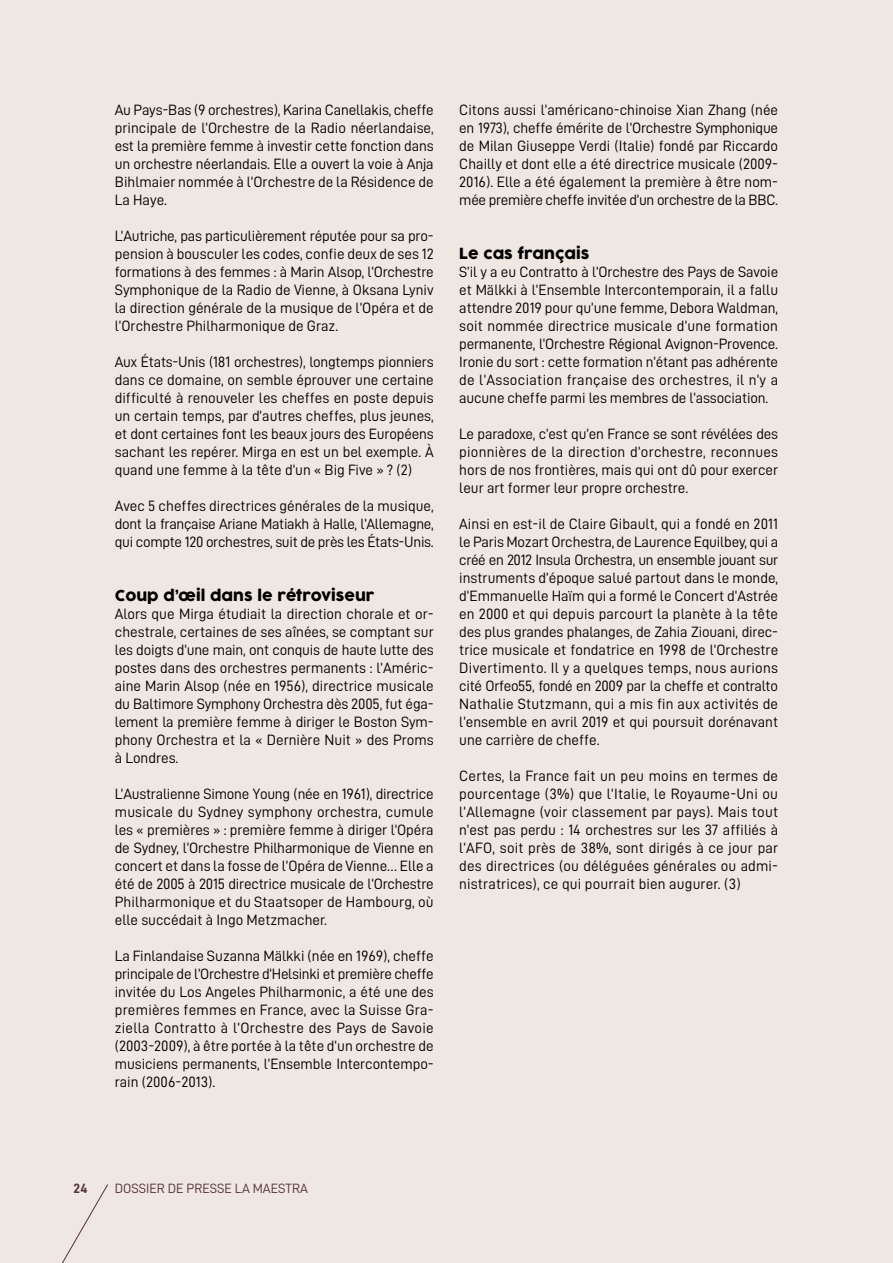
<style>
.page{position:relative;width:893px;height:1263px;background:#efe7e1}
.page>*{position:absolute;margin:0;border:0;box-sizing:border-box;transform-origin:0 0}
.t1{font:15px/18px "D DIN";color:#000;text-align:justify}
.t2{font:15px "Cocogoose";color:#000}
.t3{font:13.5px "D DIN";color:#55323c}
.t4{font:13.5px "D DIN Bold";color:#55323c}
</style>
<div class="page">
<svg style="left:62px;top:1184px;width:46px;height:79px"></svg>
<p class="t1" style="left:115px;top:100px;width:320px">Au Pays-Bas (9 orchestres), Karina Canellakis, cheffe principale de l’Orchestre de la Radio néerlandaise, est la première femme à investir cette fonction dans un orchestre néerlandais. Elle a ouvert la voie à Anja Bihlmaier nommée à l’Orchestre de la Résidence de La Haye.</p>
<p class="t1" style="left:115px;top:226px;width:320px">L’Autriche, pas particulièrement réputée pour sa pro&shy;pension à bousculer les codes, confie deux de ses 12 formations à des femmes : à Marin Alsop, l’Orchestre Symphonique de la Radio de Vienne, à Oksana Lyniv la direction générale de la musique de l’Opéra et de l’Orchestre Philharmonique de Graz.</p>
<p class="t1" style="left:115px;top:352px;width:320px">Aux États-Unis (181 orchestres), longtemps pionniers dans ce domaine, on semble éprouver une certaine difficulté à renouveler les cheffes en poste depuis un certain temps, par d’autres cheffes, plus jeunes, et dont certaines font les beaux jours des Européens sachant les repérer. Mirga en est un bel exemple. À quand une femme à la tête d’un « Big Five » ? (2)</p>
<p class="t1" style="left:115px;top:496px;width:320px">Avec 5 cheffes directrices générales de la musique, dont la française Ariane Matiakh à Halle, l’Allemagne, qui compte 120 orchestres, suit de près les États-Unis.</p>
<p class="t2" style="left:115px;top:585px;width:261px">Coup d’œil dans le rétroviseur</p>
<p class="t1" style="left:115px;top:604px;width:320px">Alors que Mirga étudiait la direction chorale et or&shy;chestrale, certaines de ses aînées, se comptant sur les doigts d’une main, ont conquis de haute lutte des postes dans des orchestres permanents : l’Améric&shy;aine Marin Alsop (née en 1956), directrice musicale du Baltimore Symphony Orchestra dès 2005, fut éga&shy;lement la première femme à diriger le Boston Sym&shy;phony Orchestra et la « Dernière Nuit » des Proms à Londres.</p>
<p class="t1" style="left:115px;top:784px;width:320px">L’Australienne Simone Young (née en 1961), directrice musicale du Sydney symphony orchestra, cumule les « premières » : première femme à diriger l’Opéra de Sydney, l’Orchestre Philharmonique de Vienne en concert et dans la fosse de l’Opéra de Vienne… Elle a été de 2005 à 2015 directrice musicale de l’Orchestre Philharmonique et du Staatsoper de Hambourg, où elle succédait à Ingo Metzmacher.</p>
<p class="t1" style="left:115px;top:946px;width:320px">La Finlandaise Suzanna Mälkki (née en 1969), cheffe principale de l’Orchestre d’Helsinki et première cheffe invitée du Los Angeles Philharmonic, a été une des premières femmes en France, avec la Suisse Gra&shy;ziella Contratto à l’Orchestre des Pays de Savoie (2003-2009), à être portée à la tête d’un orchestre de musiciens permanents, l’Ensemble Intercontempo&shy;rain (2006-2013).</p>
<p class="t1" style="left:459px;top:100px;width:320px">Citons aussi l’américano-chinoise Xian Zhang (née en 1973), cheffe émérite de l’Orchestre Symphonique de Milan Giuseppe Verdi (Italie) fondé par Riccardo Chailly et dont elle a été directrice musicale (2009- 2016). Elle a été également la première à être nom&shy;mée première cheffe invitée d’un orchestre de la BBC.</p>
<p class="t2" style="left:459px;top:243px;width:132px">Le cas français</p>
<p class="t1" style="left:459px;top:262px;width:320px">S’il y a eu Contratto à l’Orchestre des Pays de Savoie et Mälkki à l’Ensemble Intercontemporain, il a fallu attendre 2019 pour qu’une femme, Debora Waldman, soit nommée directrice musicale d’une formation permanente, l’Orchestre Régional Avignon-Provence.<br>Ironie du sort : cette formation n’étant pas adhérente de l’Association française des orchestres, il n’y a aucune cheffe parmi les membres de l’association.</p>
<p class="t1" style="left:459px;top:424px;width:320px">Le paradoxe, c’est qu’en France se sont révélées des pionnières de la direction d’orchestre, reconnues hors de nos frontières, mais qui ont dû pour exercer leur art former leur propre orchestre.</p>
<p class="t1" style="left:459px;top:514px;width:320px">Ainsi en est-il de Claire Gibault, qui a fondé en 2011 le Paris Mozart Orchestra, de Laurence Equilbey, qui a créé en 2012 Insula Orchestra, un ensemble jouant sur instruments d’époque salué partout dans le monde, d’Emmanuelle Haïm qui a formé le Concert d’Astrée en 2000 et qui depuis parcourt la planète à la tête des plus grandes phalanges, de Zahia Ziouani, direc&shy;trice musicale et fondatrice en 1998 de l’Orchestre Divertimento. Il y a quelques temps, nous aurions cité Orfeo55, fondé en 2009 par la cheffe et contralto Nathalie Stutzmann, qui a mis fin aux activités de l’ensemble en avril 2019 et qui poursuit dorénavant une carrière de cheffe.</p>
<p class="t1" style="left:459px;top:766px;width:320px">Certes, la France fait un peu moins en termes de pourcentage (3%) que l’Italie, le Royaume-Uni ou l’Allemagne (voir classement par pays). Mais tout n’est pas perdu : 14 orchestres sur les 37 affiliés à l’AFO, soit près de 38%, sont dirigés à ce jour par des directrices (ou déléguées générales ou admi&shy;nistratrices), ce qui pourrait bien augurer. (3)</p>
<p class="t4" style="left:73px;top:1181px;width:16px">24</p>
<p class="t3" style="left:115px;top:1181px;width:195px">DOSSIER DE PRESSE LA MAESTRA</p>
</div>
